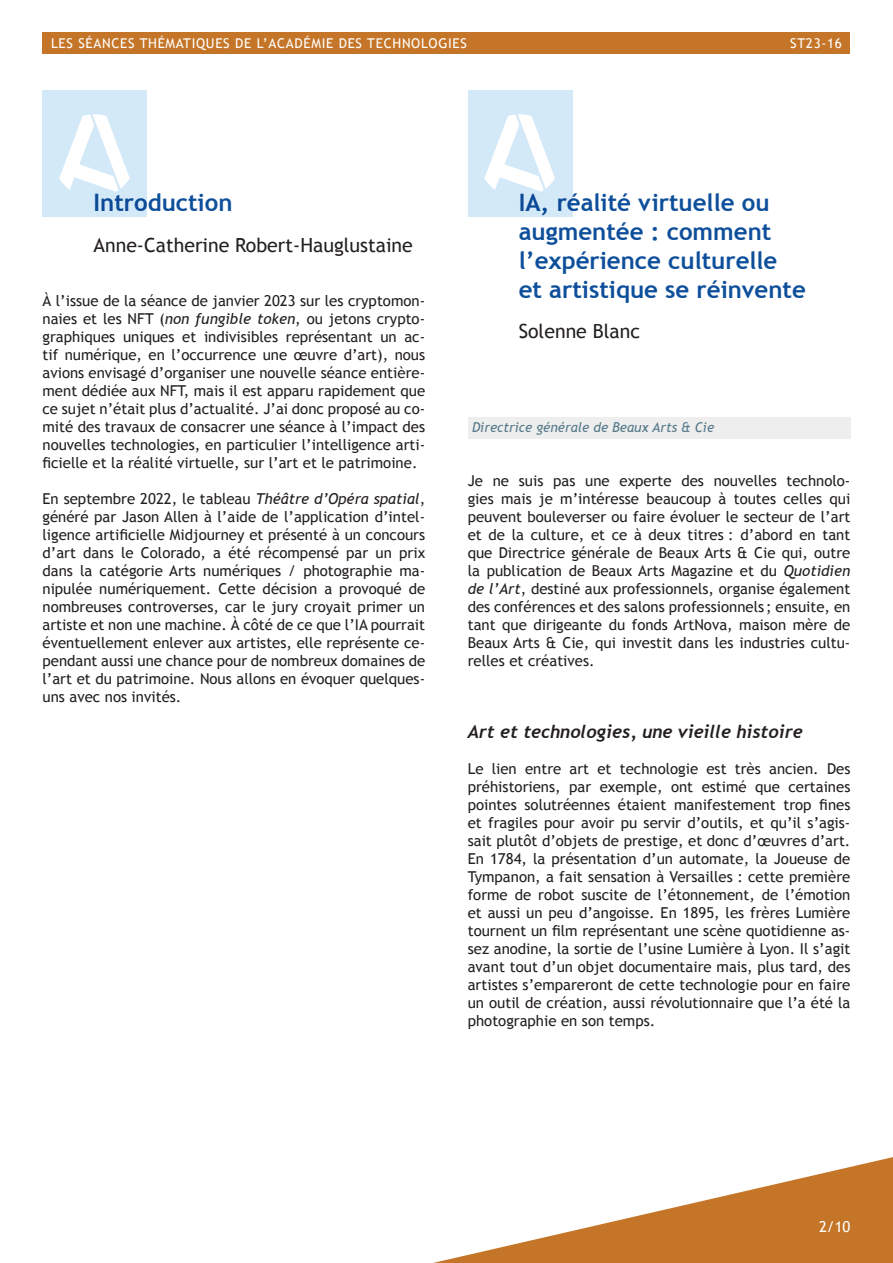
<style>
.page{position:relative;width:893px;height:1263px;background:#fff}
.page>*{position:absolute;margin:0;border:0;box-sizing:border-box;transform-origin:0 0}
.t1{font:700 24px/28.8px "Trebuchet MS";color:#0e4f9b}
.t2{font:19.5px "Trebuchet MS";color:#231f20}
.t3{font:italic 700 18px "Trebuchet";color:#231f20}
.t4{font:15px/18px "Trebuchet MS";color:#231f20;text-align:justify}
.t5{font:15px "Trebuchet MS";color:#fff}
.t6{font:13.5px "Trebuchet MS";letter-spacing:.05em;color:#fff}
.t7{font:italic 13.5px "Trebuchet MS";color:#56798a}
.s1{font-style:italic}
</style>
<div class="page">
<svg style="left:433px;top:1157px;width:460px;height:106px"></svg>
<div style="left:43px;top:33px;width:807px;height:21px;background:#c57527"></div>
<div style="left:468px;top:418px;width:382px;height:21px;background:#edeeed"></div>
<div style="left:43px;top:90px;width:104px;height:126px;background:#d3e9f8"></div>
<svg style="left:59px;top:114px;width:71px;height:78px"></svg>
<div style="left:468px;top:90px;width:104px;height:126px;background:#d3e9f8"></div>
<svg style="left:484px;top:114px;width:71px;height:78px"></svg>
<p class="t6" style="left:51px;top:36px;width:417px">LES SÉANCES THÉMATIQUES DE L’ACADÉMIE DES TECHNOLOGIES</p>
<p class="t6" style="left:790px;top:36px;width:53px">ST23-16</p>
<h1 class="t1" style="left:94px;top:188px;width:140px">Introduction</h1>
<h2 class="t2" style="left:94px;top:233px;width:321px">Anne-Catherine Robert-Hauglustaine</h2>
<p class="t4" style="left:43px;top:292px;width:384px">À l’issue de la séance de janvier 2023 sur les cryptomon&shy;naies et les NFT (<span class="s1">non fungible token</span>, ou jetons crypto&shy;graphiques uniques et indivisibles représentant un ac&shy;tif numérique, en l’occurrence une œuvre d’art), nous avions envisagé d’organiser une nouvelle séance entière&shy;ment dédiée aux NFT, mais il est apparu rapidement que ce sujet n’était plus d’actualité. J’ai donc proposé au co&shy;mité des travaux de consacrer une séance à l’impact des nouvelles technologies, en particulier l’intelligence arti&shy;ficielle et la réalité virtuelle, sur l’art et le patrimoine.</p>
<p class="t4" style="left:43px;top:490px;width:384px">En septembre 2022, le tableau <span class="s1">Théâtre d’Opéra spatial</span>, généré par Jason Allen à l’aide de l’application d’intel&shy;ligence artificielle Midjourney et présenté à un concours d’art dans le Colorado, a été récompensé par un prix dans la catégorie Arts numériques / photographie ma&shy;nipulée numériquement. Cette décision a provoqué de nombreuses controverses, car le jury croyait primer un artiste et non une machine. À côté de ce que l’IA pourrait éventuellement enlever aux artistes, elle représente ce&shy;pendant aussi une chance pour de nombreux domaines de l’art et du patrimoine. Nous allons en évoquer quelques&shy;uns avec nos invités.</p>
<h1 class="t1" style="left:519px;top:188px;width:289px">IA, réalité virtuelle ou augmentée : comment l’expérience culturelle et artistique se réinvente</h1>
<h2 class="t2" style="left:519px;top:320px;width:123px">Solenne Blanc</h2>
<p class="t7" style="left:472px;top:419px;width:244px">Directrice générale de Beaux Arts &amp; Cie</p>
<p class="t4" style="left:468px;top:472px;width:384px">Je ne suis pas une experte des nouvelles technolo&shy;gies mais je m’intéresse beaucoup à toutes celles qui peuvent bouleverser ou faire évoluer le secteur de l’art et de la culture, et ce à deux titres : d’abord en tant que Directrice générale de Beaux Arts &amp; Cie qui, outre la publication de Beaux Arts Magazine et du <span class="s1">Quotidien de l’Art</span>, destiné aux professionnels, organise également des conférences et des salons professionnels ; ensuite, en tant que dirigeante du fonds ArtNova, maison mère de Beaux Arts &amp; Cie, qui investit dans les industries cultu&shy;relles et créatives.</p>
<p class="t3" style="left:468px;top:721px;width:336px">Art et technologies, une vieille histoire</p>
<p class="t4" style="left:468px;top:760px;width:384px">Le lien entre art et technologie est très ancien. Des préhistoriens, par exemple, ont estimé que certaines pointes solutréennes étaient manifestement trop fines et fragiles pour avoir pu servir d’outils, et qu’il s’agis&shy;sait plutôt d’objets de prestige, et donc d’œuvres d’art.<br>En 1784, la présentation d’un automate, la Joueuse de Tympanon, a fait sensation à Versailles : cette première forme de robot suscite de l’étonnement, de l’émotion et aussi un peu d’angoisse. En 1895, les frères Lumière tournent un film représentant une scène quotidienne as&shy;sez anodine, la sortie de l’usine Lumière à Lyon. Il s’agit avant tout d’un objet documentaire mais, plus tard, des artistes s’empareront de cette technologie pour en faire un outil de création, aussi révolutionnaire que l’a été la photographie en son temps.</p>
<p class="t5" style="left:819px;top:1218px;width:33px">2/10</p>
</div>
